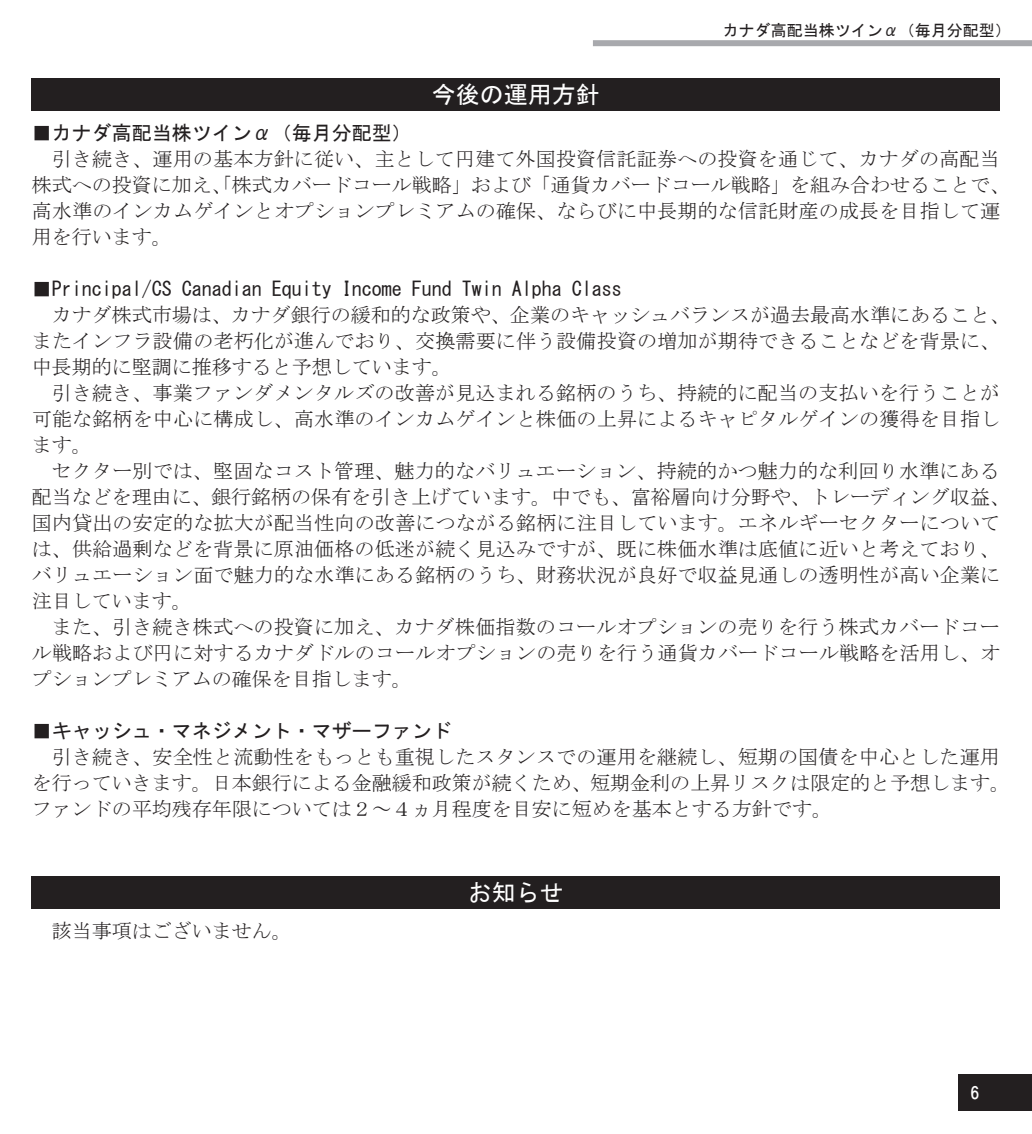
<style>
.page{position:relative;width:1032px;height:1134px;background:#fff}
.page>*{position:absolute;margin:0;border:0;box-sizing:border-box;transform-origin:0 0}
.t1{font:24px "MS Gothic";color:#fff}
.t2{font:20px/26px "MS Mincho";letter-spacing:.01em;color:#231f20}
.t3{font:20px "MS Gothic";color:#231f20}
.t4{font:16.6px "HGS Gothic E";color:#fff}
.t5{font:16px "MS Gothic";color:#231f20}
</style>
<div class="page">
<div style="left:958px;top:1074px;width:74px;height:37px;background:#231f20"></div>
<div style="left:593px;top:40px;width:439px;height:6px;background:#a8a9ad"></div>
<div style="left:32px;top:78px;width:968px;height:32px;background:#231f20"></div>
<div style="left:32px;top:877px;width:968px;height:32px;background:#231f20"></div>
<p class="t1" style="left:432px;top:82px;width:169px">今後の運用方針</p>
<p class="t5" style="left:723px;top:23px;width:289px">カナダ高配当株ツインα（毎月分配型）</p>
<p class="t3" style="left:32px;top:123px;width:382px">■カナダ高配当株ツインα（毎月分配型）</p>
<p class="t2" style="left:32px;top:146px;width:980px;text-indent:20px">引き続き、運用の基本方針に従い、主として円建て外国投資信託証券への投資を通じて、カナダの高配当株式への投資に加え、「株式カバードコール戦略」および「通貨カバードコール戦略」を組み合わせることで、高水準のインカムゲインとオプションプレミアムの確保、ならびに中長期的な信託財産の成長を目指して運用を行います。</p>
<p class="t3" style="left:32px;top:279px;width:592px">■Principal/CS Canadian Equity Income Fund Twin Alpha Class</p>
<p class="t2" style="left:32px;top:302px;width:980px;text-indent:20px">カナダ株式市場は、カナダ銀行の緩和的な政策や、企業のキャッシュバランスが過去最高水準にあること、またインフラ設備の老朽化が進んでおり、交換需要に伴う設備投資の増加が期待できることなどを背景に、中長期的に堅調に推移すると予想しています。</p>
<p class="t2" style="left:32px;top:380px;width:970px;text-align:justify;text-indent:20px">引き続き、事業ファンダメンタルズの改善が見込まれる銘柄のうち、持続的に配当の支払いを行うことが可能な銘柄を中心に構成し、高水準のインカムゲインと株価の上昇によるキャピタルゲインの獲得を目指します。</p>
<p class="t2" style="left:32px;top:458px;width:980px;text-indent:20px">セクター別では、堅固なコスト管理、魅力的なバリュエーション、持続的かつ魅力的な利回り水準にある配当などを理由に、銀行銘柄の保有を引き上げています。中でも、富裕層向け分野や、トレーディング収益、国内貸出の安定的な拡大が配当性向の改善につながる銘柄に注目しています。エネルギーセクターについては、供給過剰などを背景に原油価格の低迷が続く見込みですが、既に株価水準は底値に近いと考えており、バリュエーション面で魅力的な水準にある銘柄のうち、財務状況が良好で収益見通しの透明性が高い企業に注目しています。</p>
<p class="t2" style="left:32px;top:614px;width:970px;text-align:justify;text-indent:20px">また、引き続き株式への投資に加え、カナダ株価指数のコールオプションの売りを行う株式カバードコール戦略および円に対するカナダドルのコールオプションの売りを行う通貨カバードコール戦略を活用し、オプションプレミアムの確保を目指します。</p>
<p class="t3" style="left:32px;top:721px;width:422px">■キャッシュ・マネジメント・マザーファンド</p>
<p class="t2" style="left:32px;top:744px;width:980px;text-indent:20px">引き続き、安全性と流動性をもっとも重視したスタンスでの運用を継続し、短期の国債を中心とした運用を行っていきます。日本銀行による金融緩和政策が続くため、短期金利の上昇リスクは限定的と予想します。ファンドの平均残存年限については２～４ヵ月程度を目安に短めを基本とする方針です。</p>
<p class="t2" style="left:32px;top:918px;width:261px">　該当事項はございません。</p>
<p class="t1" style="left:468px;top:881px;width:97px">お知らせ</p>
<p class="t4" style="left:970px;top:1085px;width:11px">6</p>
</div>
